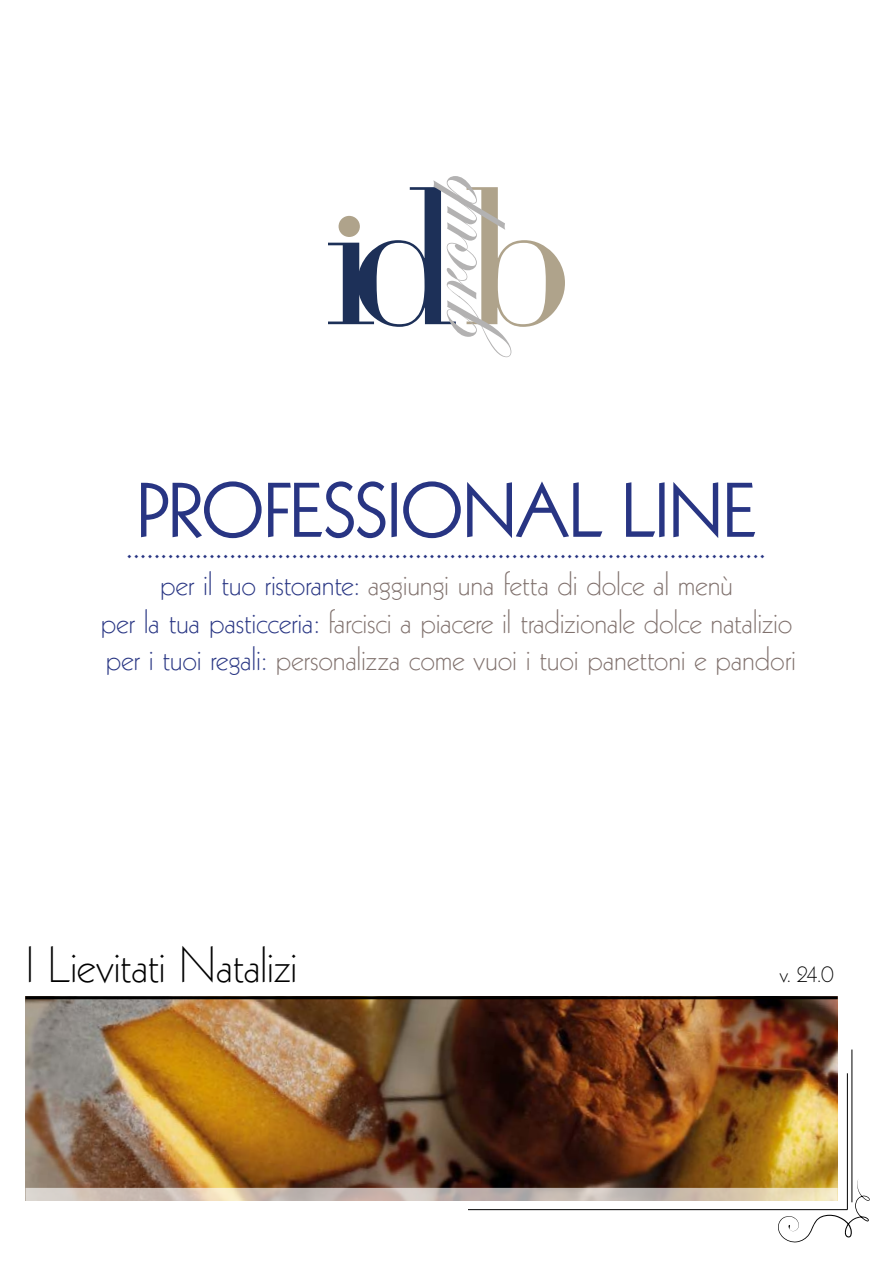
<style>
.page{position:relative;width:893px;height:1263px;background:#fff}
.page>*{position:absolute;margin:0;border:0;box-sizing:border-box;transform-origin:0 0}
.t1{font:75px "Kabel";letter-spacing:-.005em;color:#283583}
.t2{font:300 49.5px "Kabel";color:#283583}
.t3{font:300 49.5px "Kabel";letter-spacing:-.01em;color:#000}
.t4{font:300 33px/37.5px "Kabel";letter-spacing:-.01em;color:#80716d;text-align:center}
.t5{font:300 24px "Kabel";color:#000}
.s1{color:#283583}
</style>
<div class="page">
<hr style="left:468px;top:1209px;width:379px;height:1px;background:#000">
<hr style="left:847px;top:1073px;width:1px;height:136px;background:#000">
<svg style="left:778px;top:1178px;width:92px;height:65px"></svg>
<hr style="left:851px;top:1049px;width:1px;height:153px;background:#000">
<img style="left:26px;top:999px;width:812px;height:189px">
<hr style="left:26px;top:996px;width:812px;height:3px;background:#000">
<svg style="left:26px;top:1188px;width:812px;height:13px"></svg>
<svg style="left:328px;top:176px;width:237px;height:181px"></svg>
<h1 class="t1" style="left:137px;top:467px;width:621px">PROFESSIONAL LINE</h1>
<h2 class="t2" style="left:126px;top:513px;width:642px">.............................................................................................</h2>
<p class="t4" style="left:101px;top:566px;width:697px"><span class="s1">per il tuo ristorante:</span> aggiungi una fetta di dolce al menù<br><span class="s1">per la tua pasticceria:</span> farcisci a piacere il tradizionale dolce natalizio <span class="s1">per i tuoi regali:</span> personalizza come vuoi i tuoi panettoni e pandori</p>
<h2 class="t3" style="left:26px;top:938px;width:273px">I Lievitati Natalizi</h2>
<p class="t5" style="left:779px;top:961px;width:56px">v. 24.0</p>
</div>
